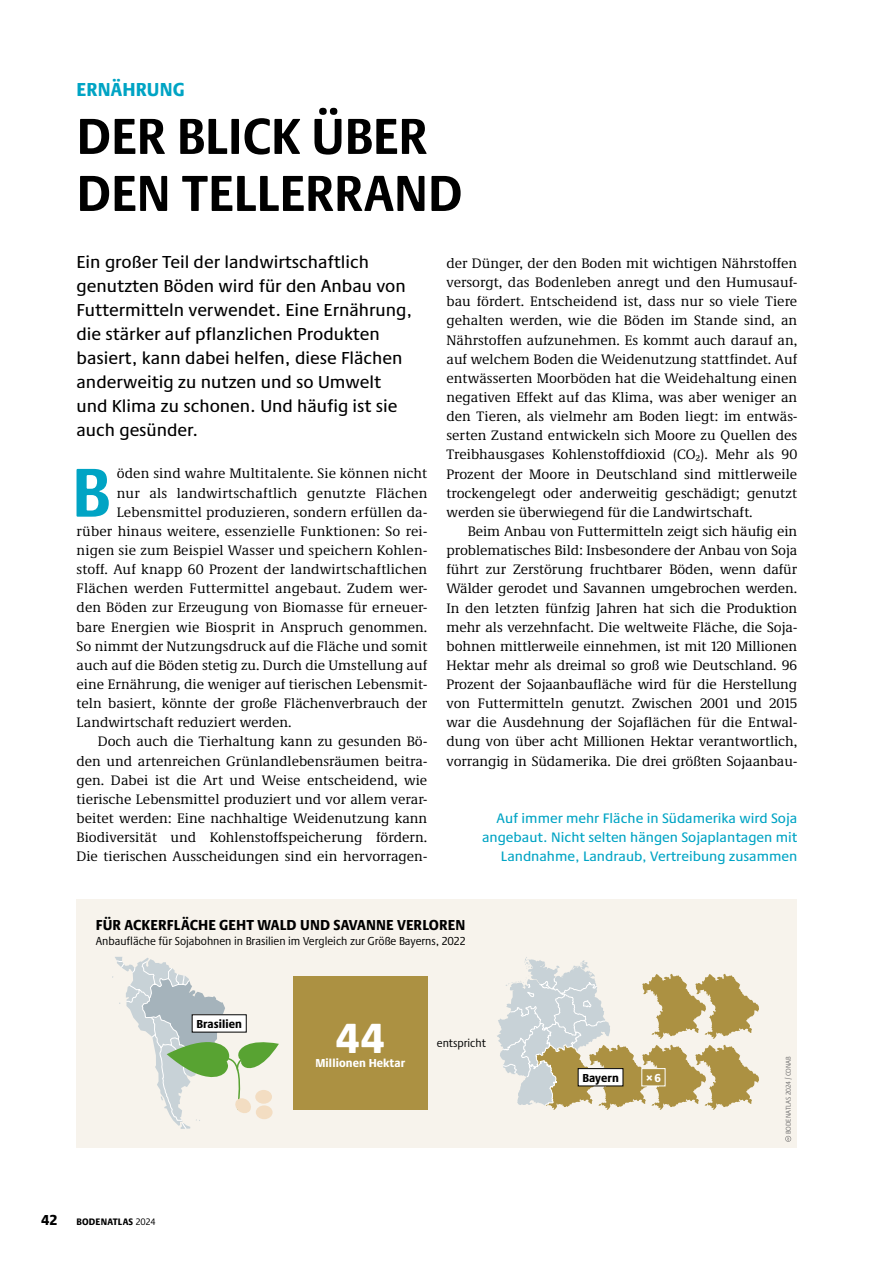
<style>
.page{position:relative;width:893px;height:1263px;background:#fff}
.page>*{position:absolute;margin:0;border:0;box-sizing:border-box;transform-origin:0 0}
.t1{font:700 condensed 71.55px "Praxis Next";color:#00a4c4}
.t2{font:700 condensed 52.5px/57px "Praxis Next";color:#000}
.t3{font:800 condensed 43.8px "Praxis Next";color:#fff}
.t4{font:800 condensed 19.5px "Praxis Next";letter-spacing:.01em;color:#00a4c4}
.t5{font:500 18px/24px "Praxis Next";color:#000}
.t6{font:800 condensed 15px "Praxis Next";letter-spacing:.01em;color:#000}
.t7{font:14.25px/19.2px "Demos Next Pro";color:#000;text-align:justify}
.t8{font:500 14.25px/19.2px "Praxis Next";color:#00a4c4;text-align:right}
.t9{font:condensed 12px "Praxis Next";color:#000}
.t10{font:800 condensed 12px "Praxis Next";letter-spacing:.01em;color:#fff}
.t11{font:800 condensed 12px "Praxis Next";letter-spacing:.01em;color:#000}
.t12{font:800 condensed 9.75px "Praxis Next";letter-spacing:.02em;color:#000}
.t13{font:condensed 7.2px "Praxis Next";color:#706f6f}
.s1{font-weight:400}
</style>
<div class="page">
<div style="left:77px;top:899px;width:720px;height:249px;background:#f7f3ec"></div>
<svg style="left:785px;top:1136px;width:6px;height:6px"></svg>
<div style="left:293px;top:976px;width:134px;height:134px;background:#ac9142"></div>
<svg style="left:497px;top:957px;width:262px;height:153px"></svg>
<div style="left:578px;top:1068px;width:45px;height:18px;background:#fff"></div>
<div style="left:578px;top:1068px;width:45px;height:18px;border:1px solid #000"></div>
<div style="left:642px;top:1068px;width:23px;height:18px;background:#ac9142"></div>
<div style="left:641px;top:1068px;width:24px;height:18px;border:1px solid #fff"></div>
<svg style="left:112px;top:957px;width:167px;height:172px"></svg>
<div style="left:256px;top:1105px;width:17px;height:14px;background:#f3ddc2;border-radius:50%"></div>
<h3 class="t4" style="left:77px;top:73px;width:110px">ERNÄHRUNG</h3>
<h2 class="t2" style="left:77px;top:105px;width:388px">DER BLICK ÜBER<br>DEN TELLERRAND</h2>
<p class="t5" style="left:77px;top:249px;width:337px">Ein großer Teil der landwirtschaftlich genutzten Böden wird für den Anbau von Futtermitteln verwendet. Eine Ernährung, die stärker auf pflanzlichen Produkten basiert, kann dabei helfen, diese Flächen anderweitig zu nutzen und so Umwelt und Klima zu schonen. Und häufig ist sie auch gesünder.</p>
<h1 class="t1" style="left:72px;top:436px;width:40px">B</h1>
<p class="t7" style="left:117px;top:463px;width:312px">öden sind wahre Multitalente. Sie können nicht</p>
<p class="t7" style="left:117px;top:482px;width:312px">nur als landwirtschaftlich genutzte Flächen</p>
<p class="t7" style="left:117px;top:502px;width:312px">Lebensmittel produzieren, sondern erfüllen da-</p>
<p class="t7" style="left:77px;top:521px;width:352px">rüber hinaus weitere, essenzielle Funktionen: So rei-</p>
<p class="t7" style="left:77px;top:540px;width:352px">nigen sie zum Beispiel Wasser und speichern Kohlen-</p>
<p class="t7" style="left:77px;top:559px;width:352px">stoff. Auf knapp 60 Prozent der landwirtschaftlichen</p>
<p class="t7" style="left:77px;top:578px;width:352px">Flächen werden Futtermittel angebaut. Zudem wer-</p>
<p class="t7" style="left:77px;top:597px;width:352px">den Böden zur Erzeugung von Biomasse für erneuer-</p>
<p class="t7" style="left:77px;top:616px;width:352px">bare Energien wie Biosprit in Anspruch genommen.</p>
<p class="t7" style="left:77px;top:636px;width:352px">So nimmt der Nutzungsdruck auf die Fläche und somit</p>
<p class="t7" style="left:77px;top:655px;width:352px">auch auf die Böden stetig zu. Durch die Umstellung auf</p>
<p class="t7" style="left:77px;top:674px;width:352px">eine Ernährung, die weniger auf tierischen Lebensmit-</p>
<p class="t7" style="left:77px;top:693px;width:352px">teln basiert, könnte der große Flächenverbrauch der</p>
<p class="t7" style="left:77px;top:712px;width:217px">Landwirtschaft reduziert werden.</p>
<p class="t7" style="left:98px;top:731px;width:331px">Doch auch die Tierhaltung kann zu gesunden Bö-</p>
<p class="t7" style="left:77px;top:750px;width:352px">den und artenreichen Grünlandlebensräumen beitra-</p>
<p class="t7" style="left:77px;top:770px;width:352px">gen. Dabei ist die Art und Weise entscheidend, wie</p>
<p class="t7" style="left:77px;top:789px;width:352px">tierische Lebensmittel produziert und vor allem verar-</p>
<p class="t7" style="left:77px;top:808px;width:352px">beitet werden: Eine nachhaltige Weidenutzung kann</p>
<p class="t7" style="left:77px;top:827px;width:352px">Biodiversität und Kohlenstoffspeicherung fördern.</p>
<p class="t7" style="left:77px;top:846px;width:352px">Die tierischen Ausscheidungen sind ein hervorragen-</p>
<p class="t7" style="left:446px;top:253px;width:352px">der Dünger, der den Boden mit wichtigen Nährstoffen versorgt, das Bodenleben anregt und den Humusauf&shy;bau fördert. Entscheidend ist, dass nur so viele Tiere gehalten werden, wie die Böden im Stande sind, an Nährstoffen aufzunehmen. Es kommt auch darauf an, auf welchem Boden die Weidenutzung stattfindet. Auf entwässerten Moorböden hat die Weidehaltung einen negativen Effekt auf das Klima, was aber weniger an den Tieren, als vielmehr am Boden liegt: im entwäs&shy;serten Zustand entwickeln sich Moore zu Quellen des Treibhausgases Kohlenstoffdioxid (CO₂). Mehr als 90<br>Prozent der Moore in Deutschland sind mittlerweile trockengelegt oder anderweitig geschädigt; genutzt werden sie überwiegend für die Landwirtschaft.</p>
<p class="t7" style="left:446px;top:521px;width:352px;text-indent:21px">Beim Anbau von Futtermitteln zeigt sich häufig ein problematisches Bild: Insbesondere der Anbau von Soja führt zur Zerstörung fruchtbarer Böden, wenn dafür Wälder gerodet und Savannen umgebrochen werden.<br>In den letzten fünfzig Jahren hat sich die Produktion mehr als verzehnfacht. Die weltweite Fläche, die Soja&shy;bohnen mittlerweile einnehmen, ist mit 120 Millionen Hektar mehr als dreimal so groß wie Deutschland. 96<br>Prozent der Sojaanbaufläche wird für die Herstellung von Futtermitteln genutzt. Zwischen 2001 und 2015 war die Ausdehnung der Sojaflächen für die Entwal&shy;dung von über acht Millionen Hektar verantwortlich, vorrangig in Südamerika. Die drei größten Sojaanbau-</p>
<p class="t8" style="left:482px;top:808px;width:317px">Auf immer mehr Fläche in Südamerika wird Soja angebaut. Nicht selten hängen Sojaplantagen mit<br>Landnahme, Landraub, Vertreibung zusammen</p>
<p class="t6" style="left:96px;top:912px;width:371px">FÜR ACKERFLÄCHE GEHT WALD UND SAVANNE VERLOREN</p>
<p class="t9" style="left:96px;top:932px;width:371px">Anbaufläche für Sojabohnen in Brasilien im Vergleich zur Größe Bayerns, 2022</p>
<p class="t11" style="left:196px;top:1014px;width:47px">Brasilien</p>
<p class="t6" style="left:41px;top:1207px;width:18px">42</p>
<p class="t12" style="left:77px;top:1213px;width:81px">BODENATLAS <span class="s1">2024</span></p>
<h3 class="t3" style="left:335px;top:1003px;width:51px">44</h3>
<p class="t10" style="left:315px;top:1053px;width:91px">Millionen Hektar</p>
<p class="t9" style="left:437px;top:1034px;width:50px">entspricht</p>
<p class="t11" style="left:582px;top:1068px;width:38px">Bayern</p>
<p class="t10" style="left:646px;top:1068px;width:16px">×6</p>
<p class="t13" style="left:783px;top:1134px;width:80px;rotate:-90deg">BODENATLAS 2024/CONAB</p>
</div>
